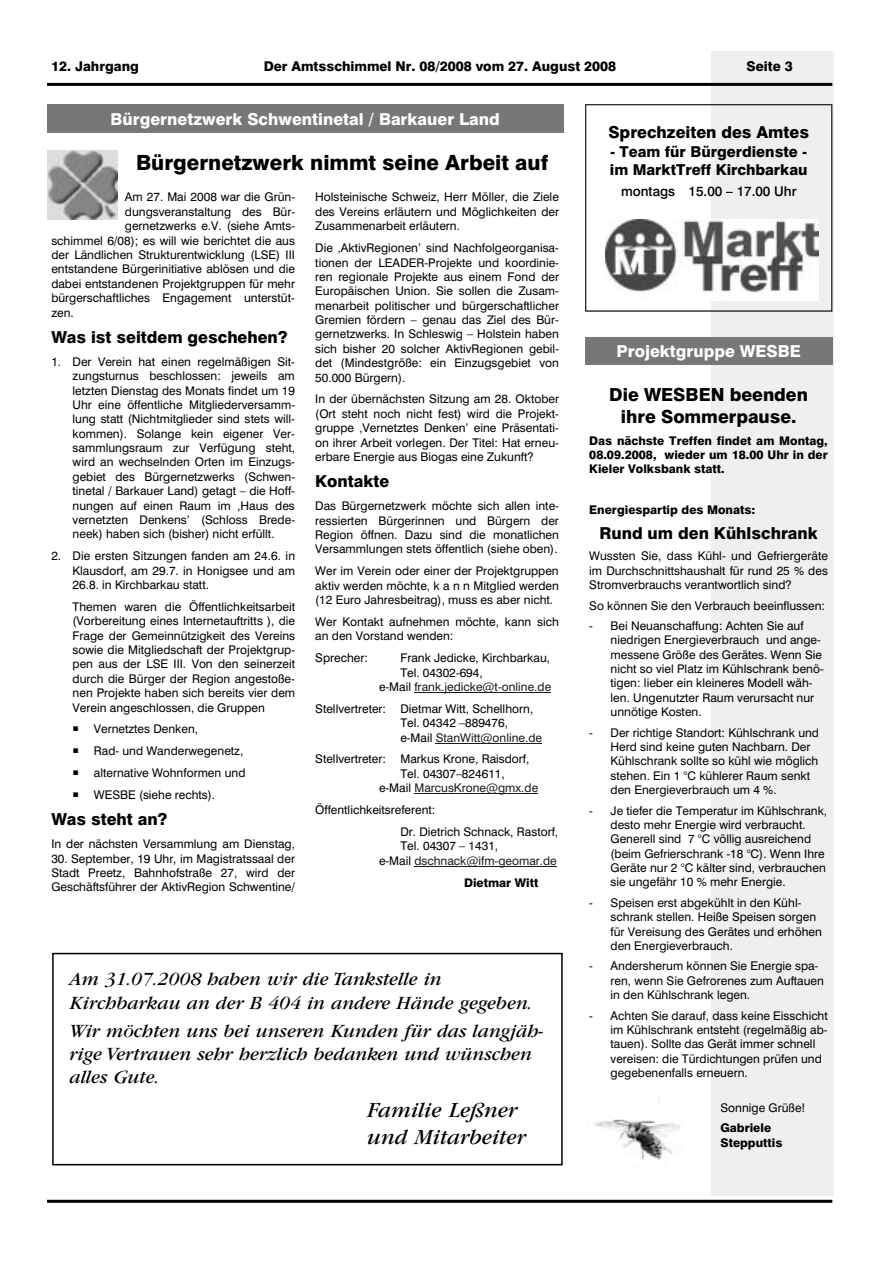
<style>
.page{position:relative;width:893px;height:1263px;background:#fff}
.page>*{position:absolute;margin:0;border:0;box-sizing:border-box;transform-origin:0 0}
.t1{font:italic 22.5px/27px "Garamond";color:#000}
.t2{font:21px "Swis 721 Hv BT";color:#000}
.t3{font:21px "Swis 721 BT";color:#000}
.t4{font:italic 19.5px/23.4px "Garamond";color:#000}
.t5{font:18px/21.6px "Swis 721 Hv BT";color:#000;text-align:center}
.t6{font:16.5px "Swis 721 Hv BT";color:#000}
.t7{font:16.5px "Swis 721 Hv BT";color:#fff}
.t8{font:15px/18.1px "Swis 721 Hv BT";color:#000}
.t9{font:13.5px "Swis 721 Hv BT";color:#000}
.t10{font:13.5px "Swis 721 Md BT";color:#000}
.t11{font:12px/14.4px "Swis 721 BT";color:#000;text-align:justify}
.t12{font:12px/14.4px "Swis 721 Hv BT";color:#000;text-align:justify}
.t13{font:12px/14.4px "Swis 721 BT";color:#1b1b1b}
.s1{color:#000}
.s2{color:#1b1b1b}
</style>
<div class="page">
<div style="left:710px;top:51px;width:123px;height:1144px;background:#efefef"></div>
<hr style="left:47px;top:1200px;width:785px;height:3px;background:#000">
<hr style="left:47px;top:83px;width:785px;height:3px;background:#000">
<hr style="left:414px;top:692px;width:137px;height:1px;background:#1b1b1b">
<hr style="left:436px;top:743px;width:106px;height:1px;background:#1b1b1b">
<hr style="left:414px;top:794px;width:124px;height:1px;background:#1b1b1b">
<hr style="left:414px;top:866px;width:143px;height:1px;background:#1b1b1b">
<div style="left:47px;top:104px;width:516px;height:29px;background:#777"></div>
<svg style="left:585px;top:104px;width:247px;height:208px;fill:#efefef"></svg>
<img style="left:605px;top:220px;width:213px;height:81px">
<div style="left:585px;top:337px;width:247px;height:28px;background:#777"></div>
<img style="left:594px;top:1119px;width:86px;height:41px">
<img style="left:47px;top:150px;width:71px;height:69px">
<div style="left:52px;top:953px;width:510px;height:212px;border:2px solid #000"></div>
<p class="t9" style="left:51px;top:62px;width:89px">12. Jahrgang</p>
<p class="t9" style="left:264px;top:62px;width:354px">Der Amtsschimmel Nr. 08/2008 vom 27. August 2008</p>
<p class="t9" style="left:746px;top:62px;width:48px">Seite 3</p>
<h3 class="t7" style="left:110px;top:113px;width:391px">Bürgernetzwerk Schwentinetal / Barkauer Land</h3>
<h2 class="t2" style="left:136px;top:155px;width:413px">Bürgernetzwerk nimmt seine Arbeit auf</h2>
<p class="t11" style="left:125px;top:191px;width:172px">Am 27. Mai 2008 war die Grün-</p>
<p class="t11" style="left:125px;top:206px;width:172px">dungsveranstaltung des Bür-</p>
<p class="t11" style="left:125px;top:220px;width:172px">gernetzwerks e.V. (siehe Amts-</p>
<p class="t11" style="left:51px;top:234px;width:245px">schimmel 6/08); es will wie berichtet die aus</p>
<p class="t11" style="left:51px;top:249px;width:245px">der Ländlichen Strukturentwicklung (LSE) III</p>
<p class="t11" style="left:51px;top:263px;width:245px">entstandene Bürgerinitiative ablösen und die</p>
<p class="t11" style="left:51px;top:278px;width:245px">dabei entstandenen Projektgruppen für mehr</p>
<p class="t11" style="left:51px;top:292px;width:245px">bürgerschaftliches Engagement unterstüt-</p>
<p class="t11" style="left:51px;top:306px;width:24px">zen.</p>
<h3 class="t6" style="left:51px;top:331px;width:238px">Was ist seitdem geschehen?</h3>
<p class="t11" style="left:73px;top:356px;width:224px;text-indent:-21px">1. Der Verein hat einen regelmäßigen Sit&shy;zungsturnus beschlossen: jeweils am letzten Dienstag des Monats findet um 19<br>Uhr eine öffentliche Mitgliederversamm&shy;lung statt (Nichtmitglieder sind stets will&shy;kommen). Solange kein eigener Ver&shy;sammlungsraum zur Verfügung steht, wird an wechselnden Orten im Einzugs&shy;gebiet des Bürgernetzwerks (Schwen&shy;tinetal / Barkauer Land) getagt – die Hoff&shy;nungen auf einen Raum im ‚Haus des vernetzten Denkens’ (Schloss Brede&shy;neek) haben sich (bisher) nicht erfüllt.</p>
<p class="t11" style="left:73px;top:550px;width:224px;text-indent:-21px">2. Die ersten Sitzungen fanden am 24.6. in Klausdorf, am 29.7. in Honigsee und am 26.8. in Kirchbarkau statt.</p>
<p class="t11" style="left:73px;top:601px;width:224px">Themen waren die Öffentlichkeitsarbeit (Vorbereitung eines Internetauftritts ), die Frage der Gemeinnützigkeit des Vereins sowie die Mitgliedschaft der Projektgrup&shy;pen aus der LSE III. Von den seinerzeit durch die Bürger der Region angestoße&shy;nen Projekte haben sich bereits vier dem Verein angeschlossen, die Gruppen</p>
<p class="t11" style="left:94px;top:720px;width:153px;line-height:21.9px;text-align:left">Vernetztes Denken,<br>Rad- und Wanderwegenetz, alternative Wohnformen und<br>WESBE (siehe rechts).</p>
<h3 class="t6" style="left:51px;top:814px;width:118px">Was steht an?</h3>
<p class="t11" style="left:51px;top:838px;width:245px">In der nächsten Versammlung am Dienstag,</p>
<p class="t11" style="left:51px;top:853px;width:245px">30. September, 19 Uhr, im Magistratssaal der Stadt Preetz, Bahnhofstraße 27, wird der Geschäftsführer der AktivRegion Schwentine/</p>
<p class="t11" style="left:315px;top:191px;width:245px">Holsteinische Schweiz, Herr Möller, die Ziele des Vereins erläutern und Möglichkeiten der Zusammenarbeit erläutern.</p>
<p class="t11" style="left:315px;top:242px;width:245px">Die ‚AktivRegionen’ sind Nachfolgeorganisa&shy;tionen der LEADER-Projekte und koordinie&shy;ren regionale Projekte aus einem Fond der Europäischen Union. Sie sollen die Zusam&shy;menarbeit politischer und bürgerschaftlicher Gremien fördern – genau das Ziel des Bür&shy;gernetzwerks. In Schleswig – Holstein haben sich bisher 20 solcher AktivRegionen gebil&shy;det (Mindestgröße: ein Einzugsgebiet von 50.000 Bürgern).</p>
<p class="t11" style="left:315px;top:393px;width:245px">In der übernächsten Sitzung am 28. Oktober (Ort steht noch nicht fest) wird die Projekt&shy;gruppe ‚Vernetztes Denken’ eine Präsentati&shy;on ihrer Arbeit vorlegen. Der Titel: Hat erneu&shy;erbare Energie aus Biogas eine Zukunft?</p>
<h3 class="t6" style="left:315px;top:475px;width:75px">Kontakte</h3>
<p class="t11" style="left:315px;top:500px;width:245px">Das Bürgernetzwerk möchte sich allen inte&shy;ressierten Bürgerinnen und Bürgern der Region öffnen. Dazu sind die monatlichen Versammlungen stets öffentlich (siehe oben).</p>
<p class="t11" style="left:315px;top:565px;width:245px">Wer im Verein oder einer der Projektgruppen aktiv werden möchte, k a n n Mitglied werden (12 Euro Jahresbeitrag), muss es aber nicht.</p>
<p class="t11" style="left:315px;top:616px;width:245px">Wer Kontakt aufnehmen möchte, kann sich an den Vorstand wenden:</p>
<p class="t11" style="left:315px;top:652px;width:54px">Sprecher:</p>
<p class="t11" style="left:400px;top:652px;width:151px">Frank Jedicke, Kirchbarkau,</p>
<p class="t11" style="left:400px;top:666px;width:84px">Tel. 04302-694,</p>
<p class="t13" style="left:379px;top:681px;width:174px"><span class="s1">e-Mail</span> frank.jedicke@t-online.de</p>
<p class="t11" style="left:400px;top:703px;width:143px;text-align:left;text-indent:-85px">Stellvertreter: Dietmar Witt, Schellhorn,<br>Tel. 04342 –889476, e-Mail <span class="s2">StanWitt@online.de</span></p>
<p class="t11" style="left:315px;top:753px;width:215px">Stellvertreter: Markus Krone, Raisdorf,</p>
<p class="t11" style="left:400px;top:768px;width:106px">Tel. 04307–824611,</p>
<p class="t13" style="left:379px;top:782px;width:161px"><span class="s1">e-Mail</span> MarcusKrone@gmx.de</p>
<p class="t11" style="left:400px;top:800px;width:159px;line-height:21.9px;text-indent:-85px">Öffentlichkeitsreferent:<br>Dr. Dietrich Schnack, Rastorf,</p>
<p class="t13" style="left:379px;top:840px;width:179px;text-indent:21px"><span class="s1">Tel. 04307 – 1431,<br>e-Mail</span> dschnack@ifm-geomar.de</p>
<p class="t12" style="left:464px;top:876px;width:76px">Dietmar Witt</p>
<h3 class="t4" style="left:69px;top:970px;width:464px">Am 31.07.2008 haben wir die Tankstelle in<br>Kirchbarkau an der B 404 in andere Hände gegeben.</h3>
<h3 class="t4" style="left:69px;top:1021px;width:475px">Wir möchten uns bei unseren Kunden für das langjäh&shy;rige Vertrauen sehr herzlich bedanken und wünschen alles Gute.</h3>
<h1 class="t1" style="left:367px;top:1099px;width:160px">Familie Leßner und Mitarbeiter</h1>
<h2 class="t3" style="left:273px;top:1037px;width:66px">Leßner</h2>
<h3 class="t6" style="left:608px;top:126px;width:202px">Sprechzeiten des Amtes</h3>
<p class="t8" style="left:610px;top:144px;width:199px">- Team für Bürgerdienste - im MarktTreff Kirchbarkau</p>
<p class="t10" style="left:621px;top:186px;width:177px">montags 15.00 – 17.00 Uhr</p>
<h3 class="t7" style="left:616px;top:345px;width:186px">Projektgruppe WESBE</h3>
<h3 class="t5" style="left:609px;top:386px;width:200px">Die WESBEN beenden ihre Sommerpause.</h3>
<p class="t12" style="left:589px;top:434px;width:240px">Das nächste Treffen findet am Montag, 08.09.2008, wieder um 18.00 Uhr in der Kieler Volksbank statt.</p>
<p class="t12" style="left:589px;top:504px;width:167px">Energiespartip des Monats:</p>
<h3 class="t6" style="left:599px;top:527px;width:220px">Rund um den Kühlschrank</h3>
<p class="t11" style="left:589px;top:550px;width:240px">Wussten Sie, dass Kühl- und Gefriergeräte im Durchschnittshaushalt für rund 25 % des Stromverbrauchs verantwortlich sind?</p>
<p class="t11" style="left:589px;top:599px;width:237px">So können Sie den Verbrauch beeinflussen:</p>
<p class="t11" style="left:610px;top:620px;width:215px;text-align:left;text-indent:-21px">- Bei Neuanschaffung: Achten Sie auf niedrigen Energieverbrauch und ange&shy;messene Größe des Gerätes. Wenn Sie nicht so viel Platz im Kühlschrank benö&shy;tigen: lieber ein kleineres Modell wäh&shy;len. Ungenutzter Raum verursacht nur unnötige Kosten.</p>
<p class="t11" style="left:610px;top:726px;width:210px;text-align:left;text-indent:-21px">- Der richtige Standort: Kühlschrank und Herd sind keine guten Nachbarn. Der Kühlschrank sollte so kühl wie möglich stehen. Ein 1 °C kühlerer Raum senkt den Energieverbrauch um 4 %.</p>
<p class="t11" style="left:610px;top:804px;width:218px;text-align:left;text-indent:-21px">- Je tiefer die Temperatur im Kühlschrank, desto mehr Energie wird verbraucht.<br>Generell sind 7 °C völlig ausreichend (beim Gefrierschrank -18 °C). Wenn Ihre Geräte nur 2 °C kälter sind, verbrauchen sie ungefähr 10 % mehr Energie.</p>
<p class="t11" style="left:610px;top:897px;width:213px;text-align:left;text-indent:-21px">- Speisen erst abgekühlt in den Kühl&shy;schrank stellen. Heiße Speisen sorgen für Vereisung des Gerätes und erhöhen den Energieverbrauch.</p>
<p class="t11" style="left:610px;top:960px;width:215px;text-align:left;text-indent:-21px">- Andersherum können Sie Energie spa&shy;ren, wenn Sie Gefrorenes zum Auftauen in den Kühlschrank legen.</p>
<p class="t11" style="left:610px;top:1009px;width:219px;text-align:left;text-indent:-21px">- Achten Sie darauf, dass keine Eisschicht im Kühlschrank entsteht (regelmäßig ab&shy;tauen). Sollte das Gerät immer schnell vereisen: die Türdichtungen prüfen und gegebenenfalls erneuern.</p>
<p class="t11" style="left:720px;top:1102px;width:86px">Sonnige Grüße!</p>
<p class="t12" style="left:720px;top:1122px;width:63px">Gabriele<br>Stepputtis</p>
</div>
